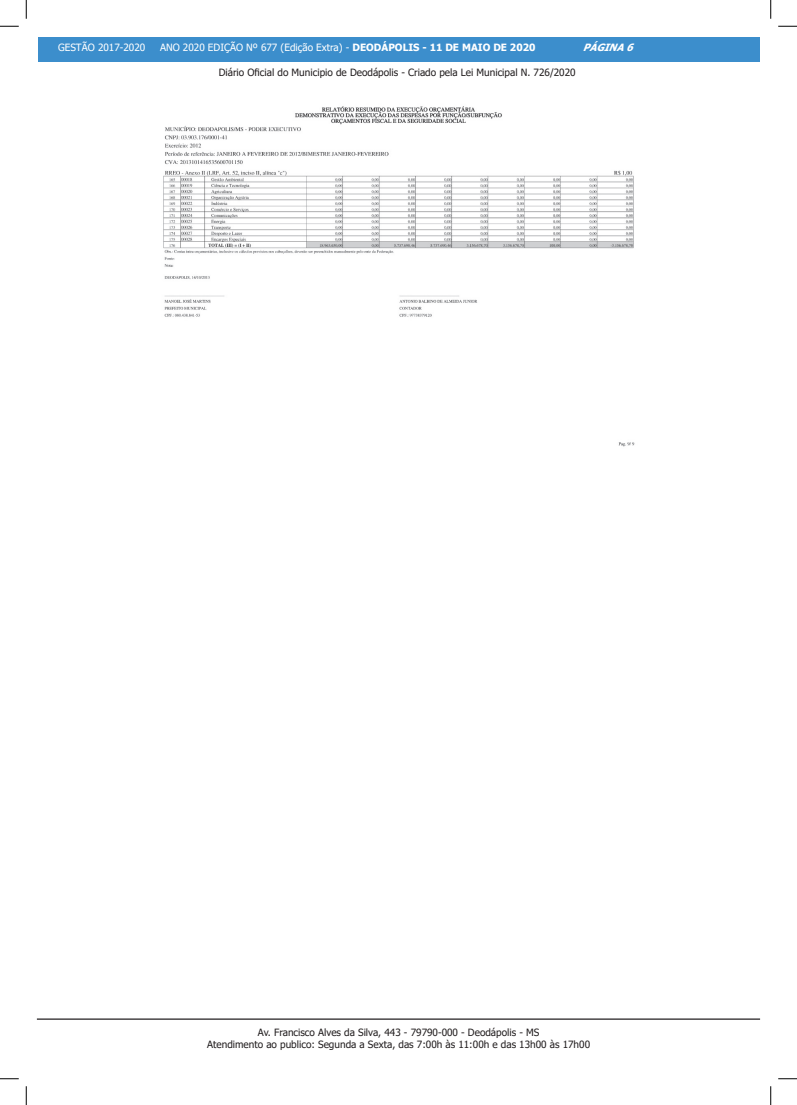
<style>
.page{position:relative;width:797px;height:1105px;background:#fff}
.page>*{position:absolute;margin:0;border:0;box-sizing:border-box;transform-origin:0 0}
.t1{font:10px/12px "Tahoma";color:#231f20;text-align:center}
.t2{font:10px "Tahoma";color:#fff}
.t3{font:italic 700 10px "Tahoma";color:#fff}
.s1{font-weight:700}
</style>
<div class="page">
<div style="left:38px;top:38px;width:721px;height:24px;background:#3c8ecc"></div>
<hr style="left:37px;top:1018px;width:723px;height:2px;background:#231f20">
<img style="left:163px;top:106px;width:472px;height:341px">
<svg style="left:0;top:25px;width:19px;height:2px"></svg>
<svg style="left:778px;top:25px;width:19px;height:2px"></svg>
<svg style="left:0;top:1078px;width:19px;height:1px"></svg>
<svg style="left:778px;top:1078px;width:19px;height:1px"></svg>
<svg style="left:25px;top:0;width:2px;height:19px"></svg>
<svg style="left:25px;top:1086px;width:2px;height:19px"></svg>
<svg style="left:770px;top:0;width:1px;height:19px"></svg>
<svg style="left:770px;top:1086px;width:1px;height:19px"></svg>
<p class="t2" style="left:58px;top:41px;width:89px">GESTÃO 2017-2020</p>
<p class="t2" style="left:160px;top:41px;width:377px">ANO 2020 EDIÇÃO Nº 677 (Edição Extra) - <span class="s1">DEODÁPOLIS - 11 DE MAIO DE 2020</span></p>
<p class="t3" style="left:583px;top:41px;width:57px">PÁGINA6</p>
<p class="t1" style="left:219px;top:67px;width:358px">Diário Oficial do Municipio de Deodápolis - Criado pela Lei Municipal N. 726/2020</p>
<p class="t1" style="left:207px;top:1027px;width:384px">Av. Francisco Alves da Silva, 443 - 79790-000 - Deodápolis - MS<br>Atendimento ao publico: Segunda a Sexta, das 7:00h às 11:00h e das 13h00 às 17h00</p>
</div>
